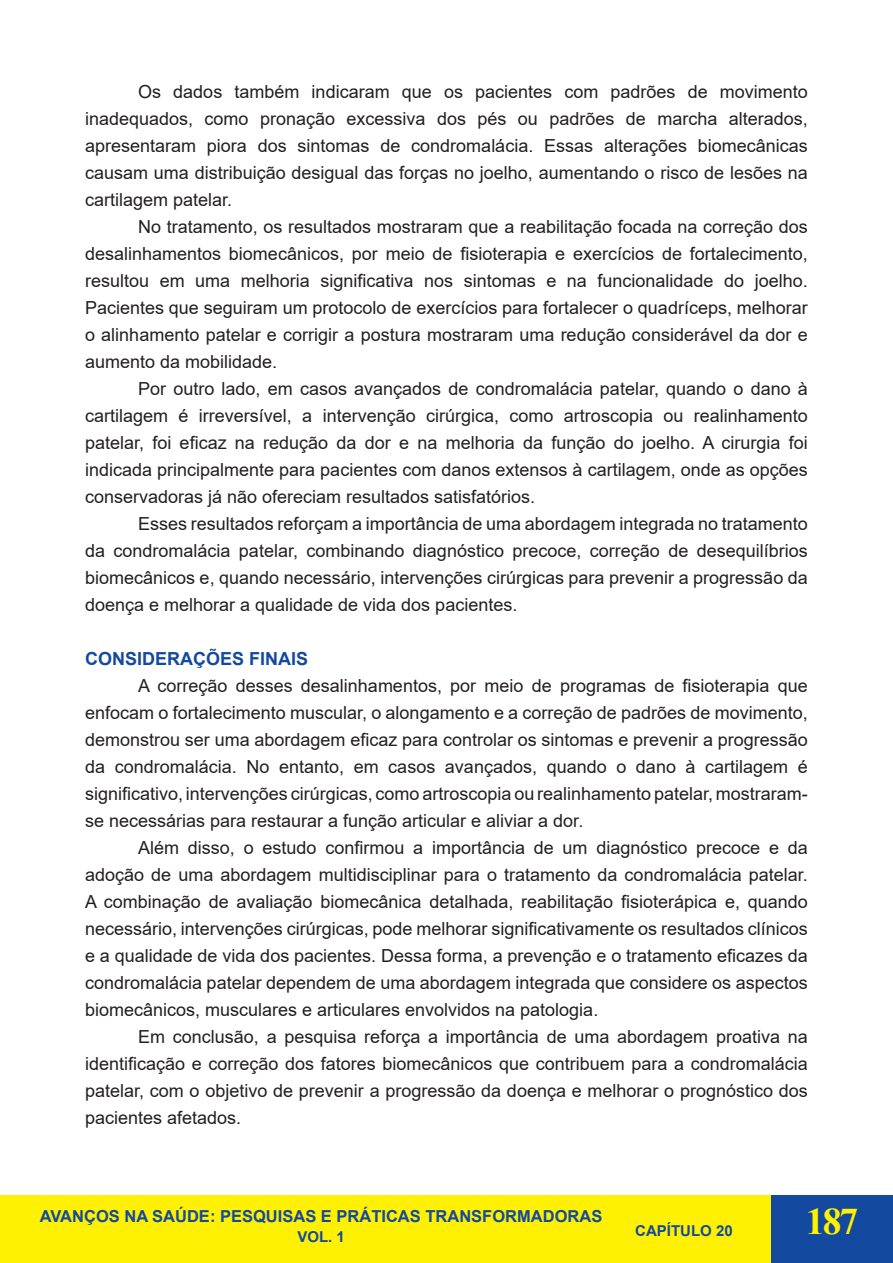
<style>
.page{position:relative;width:893px;height:1263px;background:#fff}
.page>*{position:absolute;margin:0;border:0;box-sizing:border-box;transform-origin:0 0}
.t1{font:700 37.5px "Times New Roman";color:#fff101}
.t2{font:18px/27px "Arial";color:#231f20;text-align:justify}
.t3{font:700 18px "Arial";color:#13499f}
.t4{font:700 16.5px "Arial";color:#13499f}
.t5{font:700 15px "Arial";color:#13499f}
</style>
<div class="page">
<div style="left:0;top:1195px;width:893px;height:67px;background:#fff101"></div>
<hr style="left:0;top:1195px;width:1px;height:67px;background:#13499f">
<div style="left:771px;top:1195px;width:122px;height:67px;background:#13499f"></div>
<p class="t2" style="left:85px;top:78px;width:724px;text-indent:53px">Os dados também indicaram que os pacientes com padrões de movimento inadequados, como pronação excessiva dos pés ou padrões de marcha alterados, apresentaram piora dos sintomas de condromalácia. Essas alterações biomecânicas causam uma distribuição desigual das forças no joelho, aumentando o risco de lesões na cartilagem patelar.</p>
<p class="t2" style="left:85px;top:213px;width:724px;text-indent:53px">No tratamento, os resultados mostraram que a reabilitação focada na correção dos desalinhamentos biomecânicos, por meio de fisioterapia e exercícios de fortalecimento, resultou em uma melhoria significativa nos sintomas e na funcionalidade do joelho.<br>Pacientes que seguiram um protocolo de exercícios para fortalecer o quadríceps, melhorar o alinhamento patelar e corrigir a postura mostraram uma redução considerável da dor e aumento da mobilidade.</p>
<p class="t2" style="left:85px;top:375px;width:724px;text-indent:53px">Por outro lado, em casos avançados de condromalácia patelar, quando o dano à cartilagem é irreversível, a intervenção cirúrgica, como artroscopia ou realinhamento patelar, foi eficaz na redução da dor e na melhoria da função do joelho. A cirurgia foi indicada principalmente para pacientes com danos extensos à cartilagem, onde as opções conservadoras já não ofereciam resultados satisfatórios.</p>
<p class="t2" style="left:85px;top:510px;width:724px;text-indent:53px">Esses resultados reforçam a importância de uma abordagem integrada no tratamento da condromalácia patelar, combinando diagnóstico precoce, correção de desequilíbrios biomecânicos e, quando necessário, intervenções cirúrgicas para prevenir a progressão da doença e melhorar a qualidade de vida dos pacientes.</p>
<p class="t3" style="left:85px;top:646px;width:225px">CONSIDERAÇÕES FINAIS</p>
<p class="t2" style="left:85px;top:672px;width:724px;text-indent:53px">A correção desses desalinhamentos, por meio de programas de fisioterapia que enfocam o fortalecimento muscular, o alongamento e a correção de padrões de movimento, demonstrou ser uma abordagem eficaz para controlar os sintomas e prevenir a progressão da condromalácia. No entanto, em casos avançados, quando o dano à cartilagem é significativo, intervenções cirúrgicas, como artroscopia ou realinhamento patelar, mostraram&shy;se necessárias para restaurar a função articular e aliviar a dor.</p>
<p class="t2" style="left:85px;top:834px;width:724px;text-indent:53px">Além disso, o estudo confirmou a importância de um diagnóstico precoce e da adoção de uma abordagem multidisciplinar para o tratamento da condromalácia patelar.<br>A combinação de avaliação biomecânica detalhada, reabilitação fisioterápica e, quando necessário, intervenções cirúrgicas, pode melhorar significativamente os resultados clínicos e a qualidade de vida dos pacientes. Dessa forma, a prevenção e o tratamento eficazes da condromalácia patelar dependem de uma abordagem integrada que considere os aspectos biomecânicos, musculares e articulares envolvidos na patologia.</p>
<p class="t2" style="left:85px;top:1023px;width:724px;text-indent:53px">Em conclusão, a pesquisa reforça a importância de uma abordagem proativa na identificação e correção dos fatores biomecânicos que contribuem para a condromalácia patelar, com o objetivo de prevenir a progressão da doença e melhorar o prognóstico dos pacientes afetados.</p>
<p class="t4" style="left:40px;top:1204px;width:564px">AVANÇOS NA SAÚDE: PESQUISAS E PRÁTICAS TRANSFORMADORAS</p>
<p class="t5" style="left:297px;top:1226px;width:49px">VOL. 1</p>
<p class="t5" style="left:635px;top:1220px;width:99px">CAPÍTULO 20</p>
<h1 class="t1" style="left:806px;top:1194px;width:54px">187</h1>
</div>
